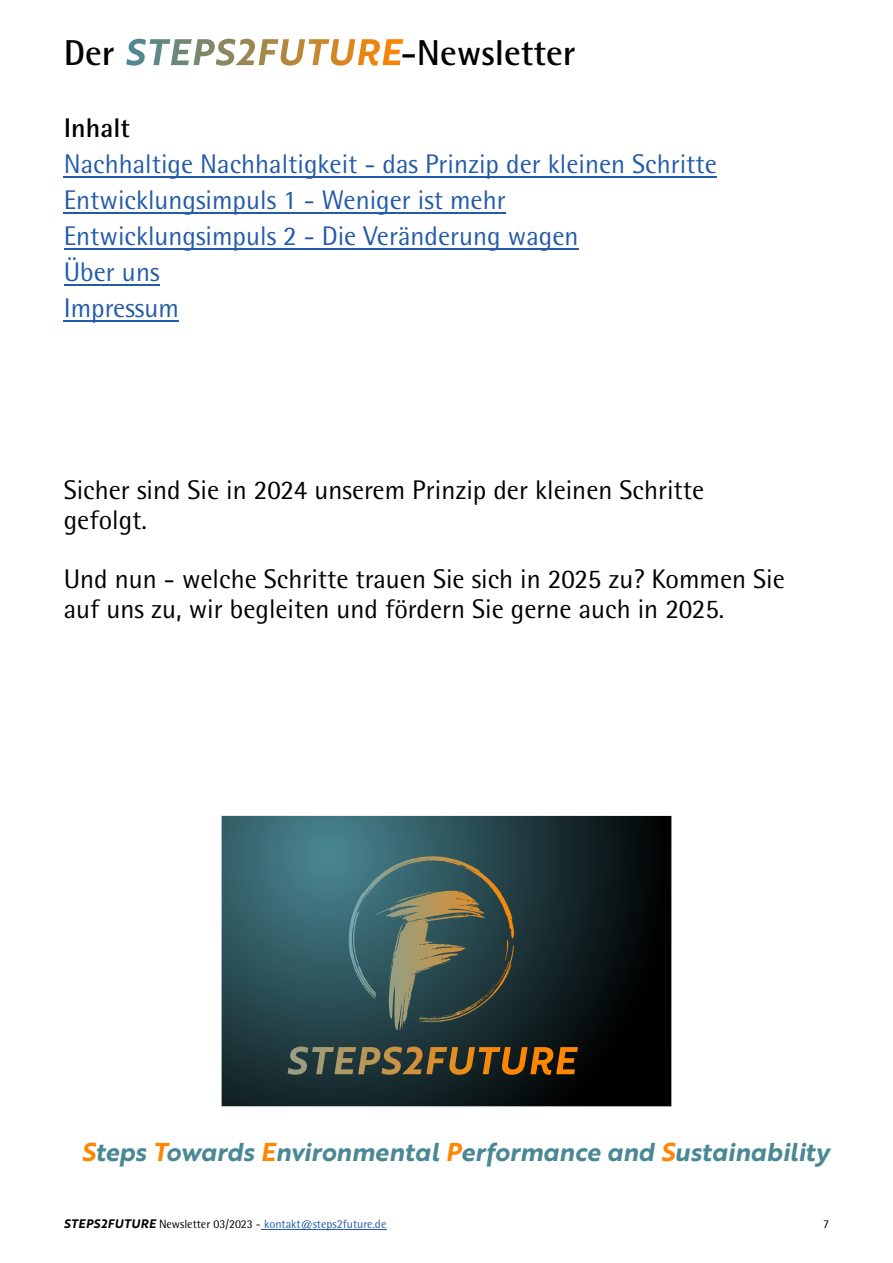
<style>
.page{position:relative;width:893px;height:1263px;background:#fff}
.page>*{position:absolute;margin:0;border:0;box-sizing:border-box;transform-origin:0 0}
.t1{font:700 36px "Rotis Semi Sans Hel";color:#000}
.t2{font:27px/29.7px "Rotis Semi Sans Hel";color:#000}
.t3{font:27px/36px "Rotis Semi Sans Hel";color:#235ba8}
.t4{font:700 27px "Rotis Semi Sans Hel";color:#000}
.t5{font:25.2px "Brother 1816 Bold Italic";color:#4a8894}
.t6{font:12px "Rotis Semi Sans Hel";color:#235ba8}
.t7{font:12px "Rotis Semi Sans Hel";color:#000}
.s1{color:#ff8600}
.s2{font-family:"Brother 1816 Bold Italic";color:#000}
.s3{color:#000}
</style>
<div class="page">
<hr style="left:261px;top:1229px;width:125px;height:1px;background:#235ba8">
<svg style="left:126px;top:39px;width:176px;height:27px"></svg>
<svg style="left:309px;top:39px;width:94px;height:27px"></svg>
<hr style="left:64px;top:176px;width:653px;height:1px;background:#235ba8">
<hr style="left:64px;top:212px;width:442px;height:1px;background:#235ba8">
<hr style="left:64px;top:248px;width:515px;height:1px;background:#235ba8">
<hr style="left:64px;top:284px;width:96px;height:1px;background:#235ba8">
<hr style="left:64px;top:320px;width:115px;height:1px;background:#235ba8">
<svg style="left:222px;top:816px;width:449px;height:290px;background:#253d40"></svg>
<svg style="left:288px;top:1046px;width:184px;height:29px;background:#615c40"></svg>
<svg style="left:479px;top:1047px;width:99px;height:28px;background:#7a490e"></svg>
<svg style="left:452px;top:892px;width:32px;height:24px"></svg>
<h1 class="t1" style="left:64px;top:40px;width:52px">Der</h1>
<h1 class="t1" style="left:401px;top:40px;width:176px">-Newsletter</h1>
<p class="t4" style="left:64px;top:118px;width:68px">Inhalt</p>
<p class="t3" style="left:64px;top:149px;width:655px">Nachhaltige Nachhaltigkeit - das Prinzip der kleinen Schritte Entwicklungsimpuls 1 - Weniger ist mehr Entwicklungsimpuls 2 - Die Veränderung wagen<br>Über uns<br>Impressum</p>
<p class="t2" style="left:64px;top:478px;width:642px">Sicher sind Sie in 2024 unserem Prinzip der kleinen Schritte gefolgt.</p>
<p class="t2" style="left:64px;top:567px;width:723px">Und nun - welche Schritte trauen Sie sich in 2025 zu? Kommen Sie auf uns zu, wir begleiten und fördern Sie gerne auch in 2025.</p>
<p class="t5" style="left:82px;top:1143px;width:749px"><span class="s1">S</span>teps <span class="s1">T</span>owards <span class="s1">E</span>nvironmental <span class="s1">P</span>erformance and <span class="s1">S</span>ustainability</p>
<p class="t6" style="left:64px;top:1219px;width:324px"><span class="s2">STEPS2FUTURE</span> <span class="s3">Newsletter 03/2023 -</span> kontakt@steps2future.de</p>
<p class="t7" style="left:823px;top:1219px;width:8px">7</p>
</div>
